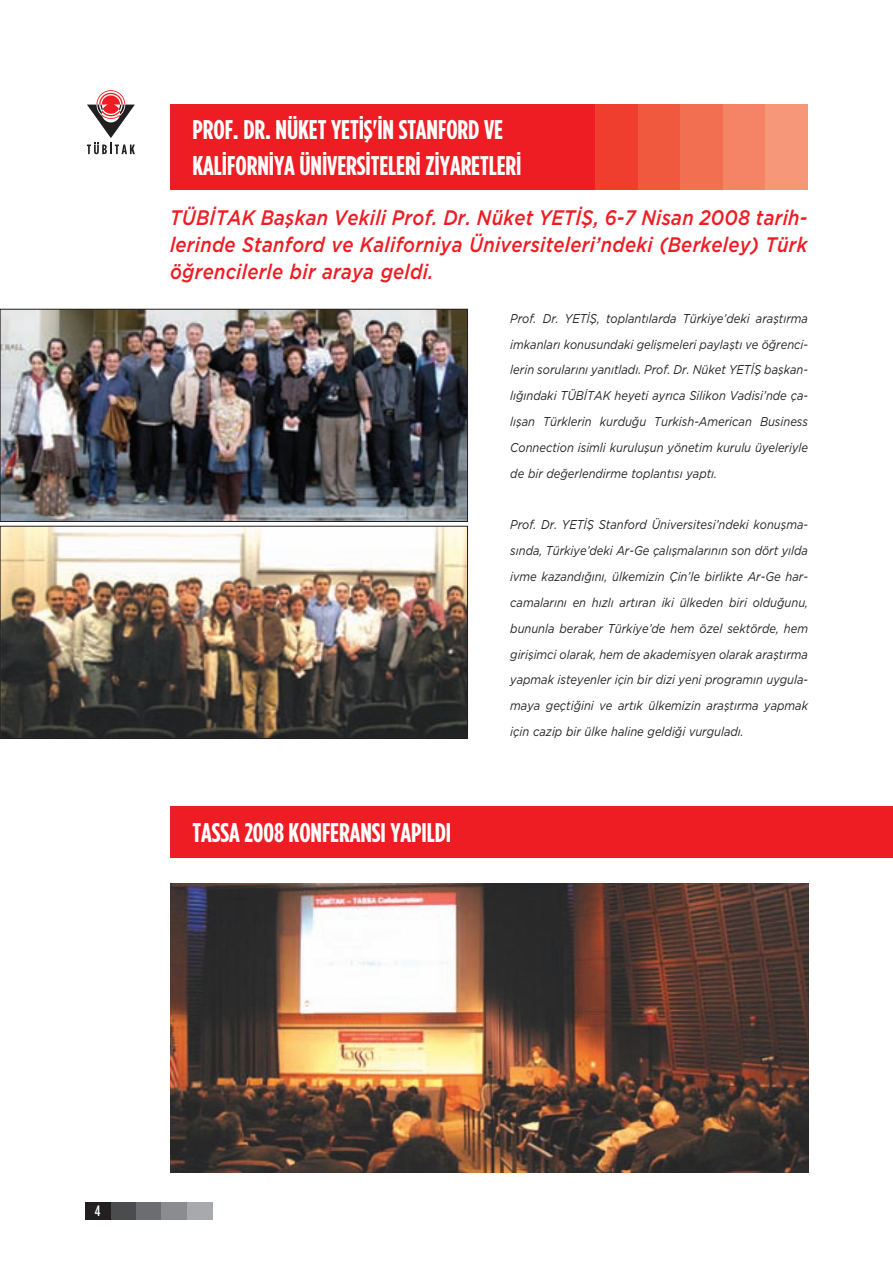
<style>
.page{position:relative;width:893px;height:1262px;background:#fff}
.page>*{position:absolute;margin:0;border:0;box-sizing:border-box;transform-origin:0 0}
.t1{font:700 27px/36px "Gotham Cond TR";letter-spacing:-.005em;color:#fff}
.t2{font:italic 500 21px/27.3px "Gotham TR";letter-spacing:.015em;color:#ee1d23;text-align:justify;scale:.88 1}
.t3{font:500 15px "Gotham Cond TR";color:#fff}
.t4{font:italic 12.75px/25.8px "Gotham TR";color:#231f20;text-align:justify;scale:.88 1}
</style>
<div class="page">
<img style="left:0;top:90px;width:893px;height:1130px">
<h1 class="t1" style="left:192px;top:111px;width:330px">PROF. DR. NÜKET YET‹fi'‹N STANFORD VE<br>KAL‹FORN‹YA ÜN‹VERS‹TELER‹ Z‹YARETLER‹</h1>
<h2 class="t2" style="left:170px;top:203px;width:726px">TÜB‹TAK Baflkan Vekili Prof. Dr. Nüket YET‹fi, 6-7 Nisan 2008 tarih&shy;lerinde Stanford ve Kaliforniya Üniversiteleri’ndeki (Berkeley) Türk ö¤rencilerle bir araya geldi.</h2>
<h1 class="t1" style="left:192px;top:813px;width:260px">TASSA 2008 KONFERANSI YAPILDI</h1>
<p class="t4" style="left:510px;top:305px;width:340px">Prof. Dr. YET‹fi, toplant›larda Türkiye’deki araflt›rma imkanlar› konusundaki geliflmeleri paylaflt› ve ö¤renci&shy;lerin sorular›n› yan›tlad›. Prof. Dr. Nüket YET‹fi baflkan&shy;l›¤›ndaki TÜB‹TAK heyeti ayr›ca Silikon Vadisi’nde ça&shy;l›flan Türklerin kurdu¤u Turkish-American Business Connection isimli kuruluflun yönetim kurulu üyeleriyle de bir de¤erlendirme toplant›s› yapt›.</p>
<p class="t4" style="left:510px;top:512px;width:340px">Prof. Dr. YET‹fi Stanford Üniversitesi’ndeki konuflma&shy;s›nda, Türkiye’deki Ar-Ge çal›flmalar›n›n son dört y›lda ivme kazand›¤›n›, ülkemizin Çin’le birlikte Ar-Ge har&shy;camalar›n› en h›zl› art›ran iki ülkeden biri oldu¤unu, bununla beraber Türkiye’de hem özel sektörde, hem giriflimci olarak, hem de akademisyen olarak araflt›rma yapmak isteyenler için bir dizi yeni program›n uygula&shy;maya geçti¤ini ve art›k ülkemizin araflt›rma yapmak için cazip bir ülke haline geldi¤i vurgulad›.</p>
<p class="t3" style="left:95px;top:1202px;width:7px">4</p>
</div>
